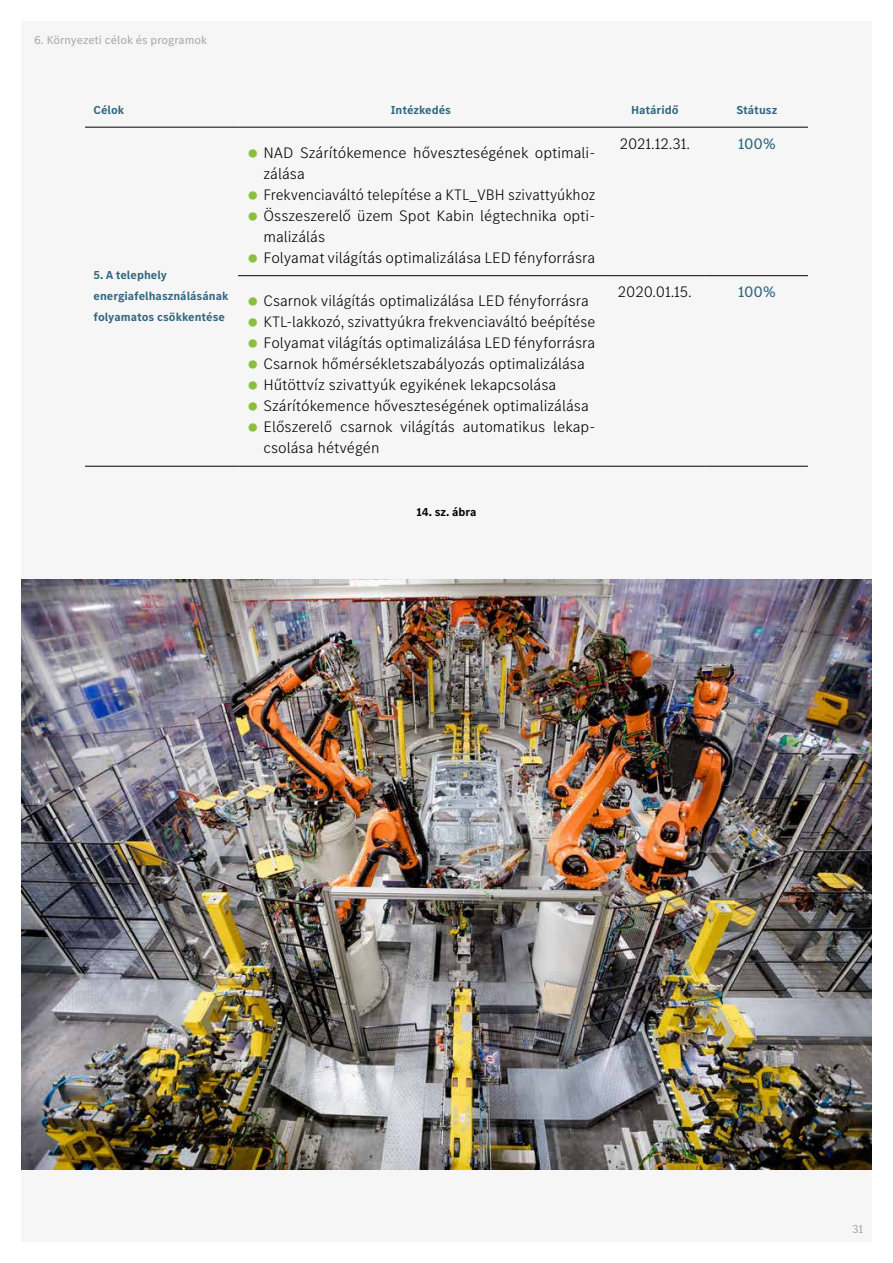
<style>
.page{position:relative;width:893px;height:1263px;background:#fff}
.page>*{position:absolute;margin:0;border:0;box-sizing:border-box;transform-origin:0 0}
.t1{font:300 15.75px/21px "MB Corpo S Text";color:#000}
.t2{font:300 15.75px "MB Corpo S Text";color:#000;scale:.96 1}
.t3{font:15.75px "MB Corpo S Text";letter-spacing:-.005em;color:#2f677f}
.t4{font:700 12px/21px "MB Corpo S Text";color:#2f677f}
.t5{font:12px "MB Corpo S Text";color:#aaa}
.t6{font:700 12px "MB Corpo S Text";color:#000}
.s1{font-size:27px;color:#89bf3c}
</style>
<div class="page">
<div style="left:21px;top:21px;width:851px;height:1221px;background:#f7f6f6"></div>
<hr style="left:238px;top:275px;width:366px;height:1px;background:#000">
<hr style="left:604px;top:275px;width:102px;height:1px;background:#000">
<hr style="left:706px;top:275px;width:102px;height:1px;background:#000">
<hr style="left:85px;top:466px;width:153px;height:1px;background:#000">
<hr style="left:238px;top:466px;width:366px;height:1px;background:#000">
<hr style="left:604px;top:466px;width:102px;height:1px;background:#000">
<hr style="left:706px;top:466px;width:102px;height:1px;background:#000">
<hr style="left:85px;top:127px;width:153px;height:1px;background:#000">
<hr style="left:238px;top:127px;width:366px;height:1px;background:#000">
<hr style="left:604px;top:127px;width:102px;height:1px;background:#000">
<hr style="left:706px;top:127px;width:102px;height:1px;background:#000">
<img style="left:21px;top:579px;width:851px;height:590px">
<p class="t5" style="left:34px;top:32px;width:175px">6. Környezeti célok és programok</p>
<p class="t4" style="left:94px;top:100px;width:32px">Célok</p>
<p class="t4" style="left:391px;top:100px;width:62px">Intézkedés</p>
<p class="t4" style="left:631px;top:100px;width:49px">Határidő</p>
<p class="t4" style="left:736px;top:100px;width:42px">Státusz</p>
<p class="t4" style="left:94px;top:264px;width:136px">5. A telephely energiafelhasználásának folyamatos csökkentése</p>
<p class="t1" style="left:263px;top:141px;width:333px;text-indent:-17px"><span class="s1">•</span> NAD Szárítókemence hőveszteségének optimali&shy;zálása</p>
<p class="t2" style="left:247px;top:184px;width:365px"><span class="s1">•</span> Frekvenciaváltó telepítése a KTL_VBH szivattyúkhoz</p>
<p class="t1" style="left:263px;top:204px;width:333px;text-indent:-17px"><span class="s1">•</span> Összeszerelő üzem Spot Kabin légtechnika opti&shy;malizálás</p>
<p class="t1" style="left:247px;top:246px;width:350px"><span class="s1">•</span> Folyamat világítás optimalizálása LED fényforrásra</p>
<p class="t1" style="left:247px;top:290px;width:344px"><span class="s1">•</span> Csarnok világítás optimalizálása LED fényforrásra</p>
<p class="t1" style="left:247px;top:311px;width:350px"><span class="s1">•</span> KTL-lakkozó, szivattyúkra frekvenciaváltó beépítése</p>
<p class="t1" style="left:247px;top:332px;width:350px"><span class="s1">•</span> Folyamat világítás optimalizálása LED fényforrásra</p>
<p class="t1" style="left:247px;top:353px;width:340px"><span class="s1">•</span> Csarnok hőmérsékletszabályozás optimalizálása</p>
<p class="t1" style="left:247px;top:374px;width:311px"><span class="s1">•</span> Hűtöttvíz szivattyúk egyikének lekapcsolása</p>
<p class="t1" style="left:247px;top:395px;width:344px"><span class="s1">•</span> Szárítókemence hőveszteségének optimalizálása</p>
<p class="t1" style="left:263px;top:416px;width:333px;text-indent:-17px"><span class="s1">•</span> Előszerelő csarnok világítás automatikus lekap&shy;csolása hétvégén</p>
<p class="t6" style="left:416px;top:504px;width:62px">14. sz. ábra</p>
<p class="t1" style="left:620px;top:132px;width:72px">2021.12.31.</p>
<p class="t3" style="left:738px;top:133px;width:39px">100%</p>
<p class="t1" style="left:618px;top:281px;width:76px">2020.01.15.</p>
<p class="t3" style="left:738px;top:281px;width:39px">100%</p>
<p class="t5" style="left:852px;top:1221px;width:13px">31</p>
</div>
